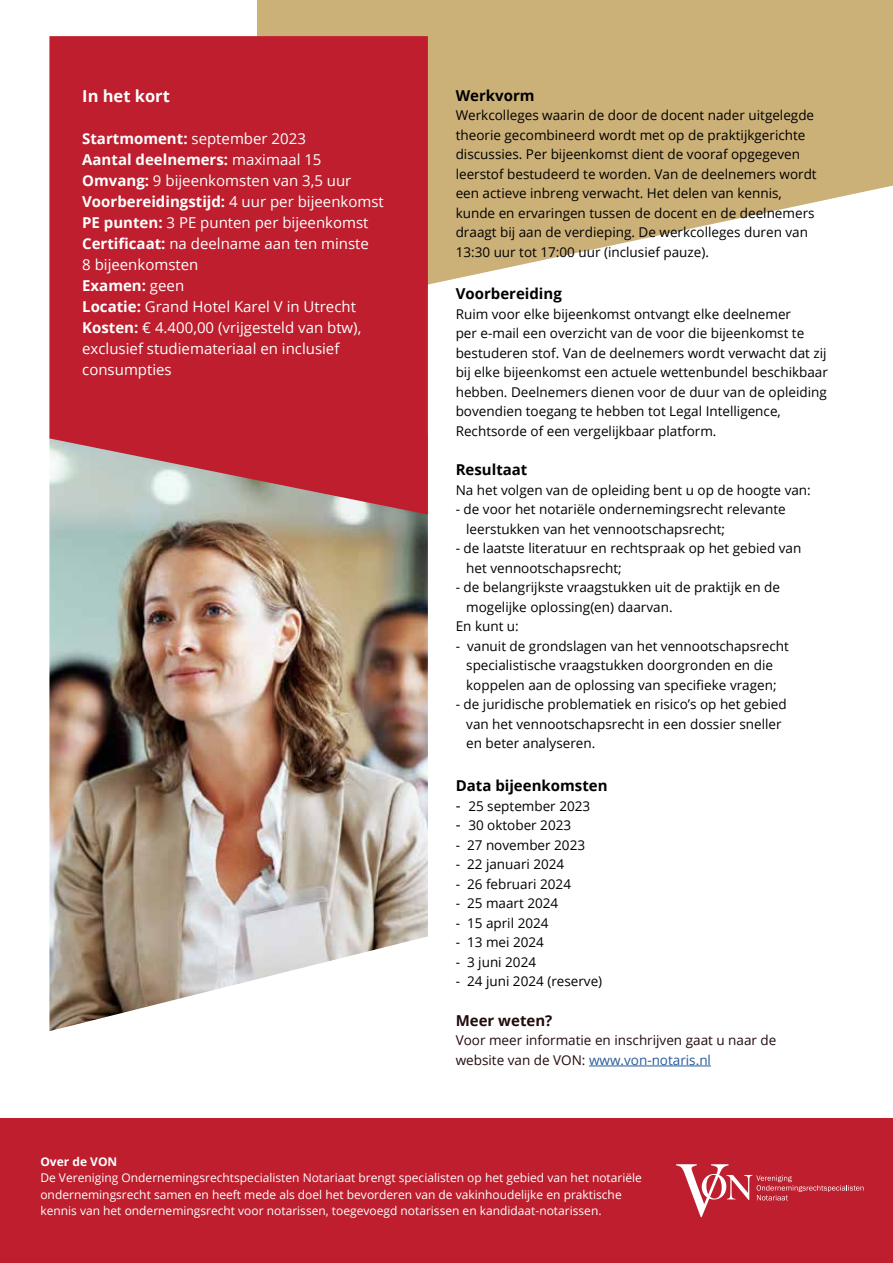
<style>
.page{position:relative;width:893px;height:1263px;background:#fff}
.page>*{position:absolute;margin:0;border:0;box-sizing:border-box;transform-origin:0 0}
.t1{font:700 16.5px "Open Sans";color:#fff}
.t2{font:15px/21px "Open Sans";color:#fff}
.t3{font:700 15px "Open Sans";color:#000}
.t4{font:700 15px "Open Sans";color:#230b0c}
.t5{font:13.5px/19.5px "Open Sans";color:#000}
.t6{font:13.5px/19.5px "Open Sans";color:#230b0c}
.t7{font:12px/16.5px "Open Sans";color:#fff}
.t8{font:700 12px "Open Sans";color:#fff}
.s1{font-weight:700}
.s2{font-size:15px}
.s3{color:#275b9b}
</style>
<div class="page">
<div style="left:257px;top:0;width:636px;height:1084px;background:#cbb078"></div>
<div style="left:257px;top:186px;width:636px;height:898px;background:#fff"></div>
<div style="left:0;top:1118px;width:893px;height:145px;background:#be1e2d"></div>
<hr style="left:589px;top:1065px;width:122px;height:1px;background:#275b9b">
<svg style="left:676px;top:1164px;width:188px;height:53px"></svg>
<img style="left:49px;top:514px;width:379px;height:517px">
<svg style="left:49px;top:36px;width:379px;height:478px;background:#be2b39"></svg>
<p class="t1" style="left:82px;top:84px;width:89px">In het kort</p>
<p class="t2" style="left:82px;top:128px;width:303px"><span class="s1">Startmoment:</span> september 2023<br><span class="s1">Aantal deelnemers:</span> maximaal 15<br><span class="s1">Omvang:</span> 9 bijeenkomsten van 3,5 uur<br><span class="s1">Voorbereidingstijd:</span> 4 uur per bijeenkomst<br><span class="s1">PE punten:</span> 3 PE punten per bijeenkomst<br><span class="s1">Certificaat:</span> na deelname aan ten minste<br>8 bijeenkomsten<br><span class="s1">Examen:</span> geen<br><span class="s1">Locatie:</span> Grand Hotel Karel V in Utrecht<br><span class="s1">Kosten:</span> € 4.400,00 (vrijgesteld van btw), exclusief studiemateriaal en inclusief consumpties</p>
<p class="t3" style="left:456px;top:85px;width:80px">Werkvorm</p>
<p class="t5" style="left:456px;top:105px;width:363px">Werkcolleges waarin de door de docent nader uitgelegde theorie gecombineerd wordt met op de praktijkgerichte discussies. Per bijeenkomst dient de vooraf opgegeven leerstof bestudeerd te worden. Van de deelnemers wordt een actieve inbreng verwacht. Het delen van kennis, kunde en ervaringen tussen de docent en de deelnemers draagt bij aan de verdieping. De werkcolleges duren van 13:30 uur tot 17:00 uur (inclusief pauze).</p>
<p class="t3" style="left:456px;top:283px;width:108px">Voorbereiding</p>
<p class="t5" style="left:456px;top:303px;width:374px">Ruim voor elke bijeenkomst ontvangt elke deelnemer<br>per e-mail een overzicht van de voor die bijeenkomst te bestuderen stof. Van de deelnemers wordt verwacht dat zij bij elke bijeenkomst een actuele wettenbundel beschikbaar hebben. Deelnemers dienen voor de duur van de opleiding bovendien toegang te hebben tot Legal Intelligence, Rechtsorde of een vergelijkbaar platform.</p>
<p class="t3" style="left:456px;top:459px;width:73px">Resultaat</p>
<p class="t5" style="left:456px;top:480px;width:357px">Na het volgen van de opleiding bent u op de hoogte van:</p>
<p class="t5" style="left:466px;top:499px;width:321px;text-indent:-11px">- de voor het notariële ondernemingsrecht relevante leerstukken van het vennootschapsrecht;</p>
<p class="t5" style="left:466px;top:538px;width:337px;text-indent:-11px">- de laatste literatuur en rechtspraak op het gebied van het vennootschapsrecht;</p>
<p class="t5" style="left:456px;top:577px;width:326px">- de belangrijkste vraagstukken uit de praktijk en de</p>
<p class="t5" style="left:466px;top:597px;width:208px">mogelijke oplossing(en) daarvan.</p>
<p class="t5" style="left:456px;top:616px;width:65px">En kunt u:</p>
<p class="t5" style="left:456px;top:636px;width:335px;text-align:center">- vanuit de grondslagen van het vennootschapsrecht specialistische vraagstukken doorgronden en die koppelen aan de oplossing van specifieke vragen;</p>
<p class="t5" style="left:466px;top:694px;width:322px;text-indent:-11px">- de juridische problematiek en risico’s op het gebied van het vennootschapsrecht in een dossier sneller en beter analyseren.</p>
<p class="t3" style="left:456px;top:775px;width:153px">Data bijeenkomsten</p>
<p class="t5" style="left:456px;top:796px;width:136px"><span class="s2">-</span> 25 september 2023</p>
<p class="t5" style="left:456px;top:815px;width:117px"><span class="s2">-</span> 30 oktober 2023</p>
<p class="t5" style="left:456px;top:835px;width:131px">- 27 november 2023</p>
<p class="t5" style="left:456px;top:854px;width:110px">- 22 januari 2024</p>
<p class="t5" style="left:456px;top:874px;width:117px">- 26 februari 2024</p>
<p class="t5" style="left:456px;top:893px;width:104px">- 25 maart 2024</p>
<p class="t5" style="left:456px;top:913px;width:94px">- 15 april 2024</p>
<p class="t5" style="left:456px;top:932px;width:90px">- 13 mei 2024</p>
<p class="t5" style="left:456px;top:952px;width:82px">- 3 juni 2024</p>
<p class="t5" style="left:456px;top:971px;width:148px">- 24 juni 2024 (reserve)</p>
<p class="t4" style="left:456px;top:1010px;width:98px">Meer weten?</p>
<p class="t6" style="left:456px;top:1030px;width:322px">Voor meer informatie en inschrijven gaat u naar de website van de VON: <span class="s3">www.von-notaris.nl</span></p>
<p class="t8" style="left:40px;top:1153px;width:78px">Over de VON</p>
<p class="t7" style="left:40px;top:1169px;width:603px">De Vereniging Ondernemingsrechtspecialisten Notariaat brengt specialisten op het gebied van het notariële ondernemingsrecht samen en heeft mede als doel het bevorderen van de vakinhoudelijke en praktische kennis van het ondernemingsrecht voor notarissen, toegevoegd notarissen en kandidaat-notarissen.</p>
</div>
